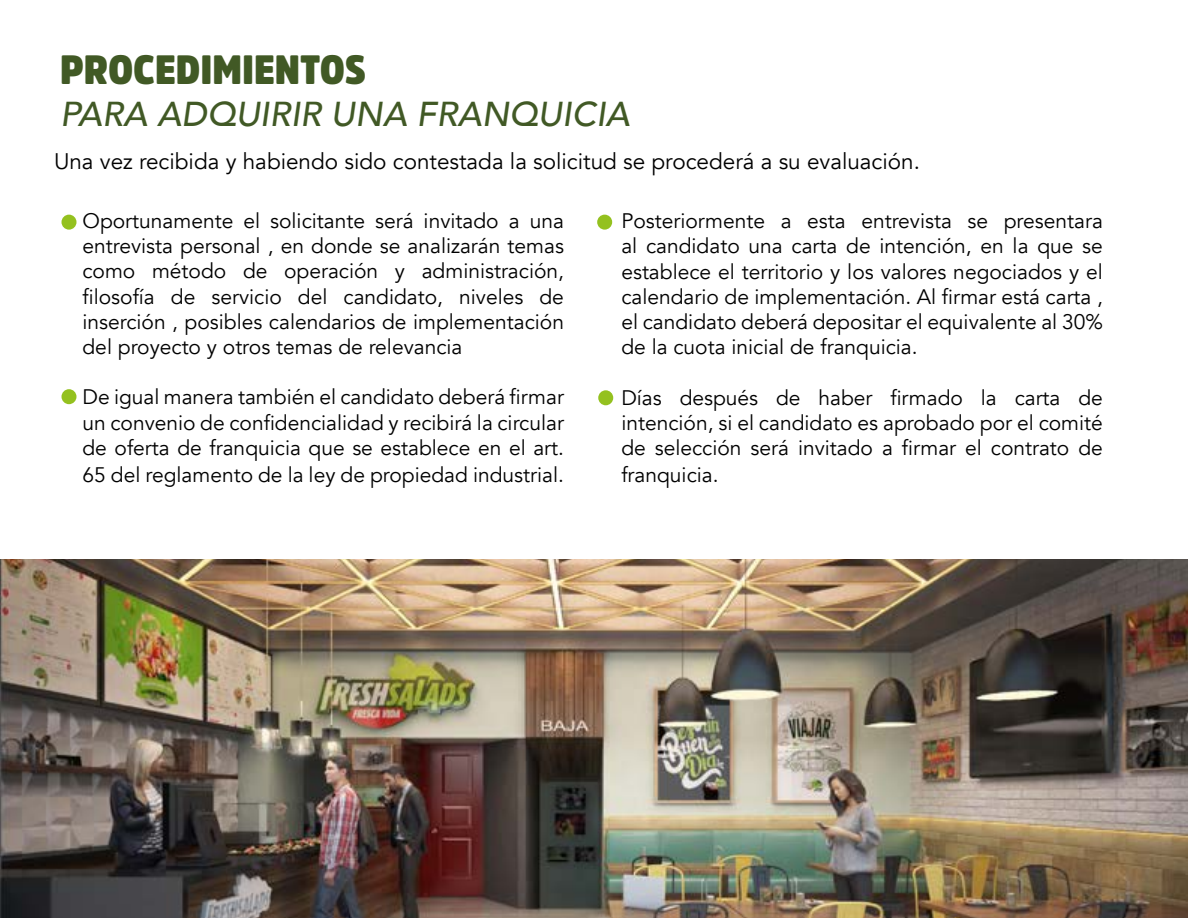
<style>
.page{position:relative;width:1188px;height:918px;background:#fff}
.page>*{position:absolute;margin:0;border:0;box-sizing:border-box;transform-origin:0 0}
.t1{font:900 40.5px "Amsi Pro Narw";color:#415925}
.t2{font:italic 500 34.5px "Avenir";color:#415925}
.t3{font:22.5px "Avenir";color:#000}
.t4{font:21px/25.2px "Avenir";color:#000;text-align:justify}
</style>
<div class="page">
<img style="left:0;top:560px;width:1188px;height:358px">
<div style="left:62px;top:389px;width:14px;height:15px;background:#94c11f;border-radius:50%"></div>
<div style="left:598px;top:390px;width:15px;height:15px;background:#94c11f;border-radius:50%"></div>
<div style="left:62px;top:215px;width:14px;height:15px;background:#94c11f;border-radius:50%"></div>
<div style="left:597px;top:215px;width:15px;height:15px;background:#94c11f;border-radius:50%"></div>
<h1 class="t1" style="left:60px;top:42px;width:308px">PROCEDIMIENTOS</h1>
<h2 class="t2" style="left:60px;top:93px;width:571px">PARA ADQUIRIR UNA FRANQUICIA</h2>
<p class="t3" style="left:54px;top:148px;width:868px">Una vez recibida y habiendo sido contestada la solicitud se procederá a su evaluación.</p>
<p class="t4" style="left:82px;top:209px;width:483px">Oportunamente el solicitante será invitado a una entrevista personal , en donde se analizarán temas como método de operación y administración, filosofía de servicio del candidato, niveles de inserción , posibles calendarios de implementación del proyecto y otros temas de relevancia</p>
<p class="t4" style="left:82px;top:385px;width:483px;line-height:25.8px">De igual manera también el candidato deberá firmar un convenio de confidencialidad y recibirá la circular de oferta de franquicia que se establece en el art.<br>65 del reglamento de la ley de propiedad industrial.</p>
<p class="t4" style="left:621px;top:209px;width:483px">Posteriormente a esta entrevista se presentara al candidato una carta de intención, en la que se establece el territorio y los valores negociados y el calendario de implementación. Al firmar está carta , el candidato deberá depositar el equivalente al 30% de la cuota inicial de franquicia.</p>
<p class="t4" style="left:621px;top:385px;width:483px;line-height:25.8px">Días después de haber firmado la carta de intención, si el candidato es aprobado por el comité de selección será invitado a firmar el contrato de franquicia.</p>
</div>
